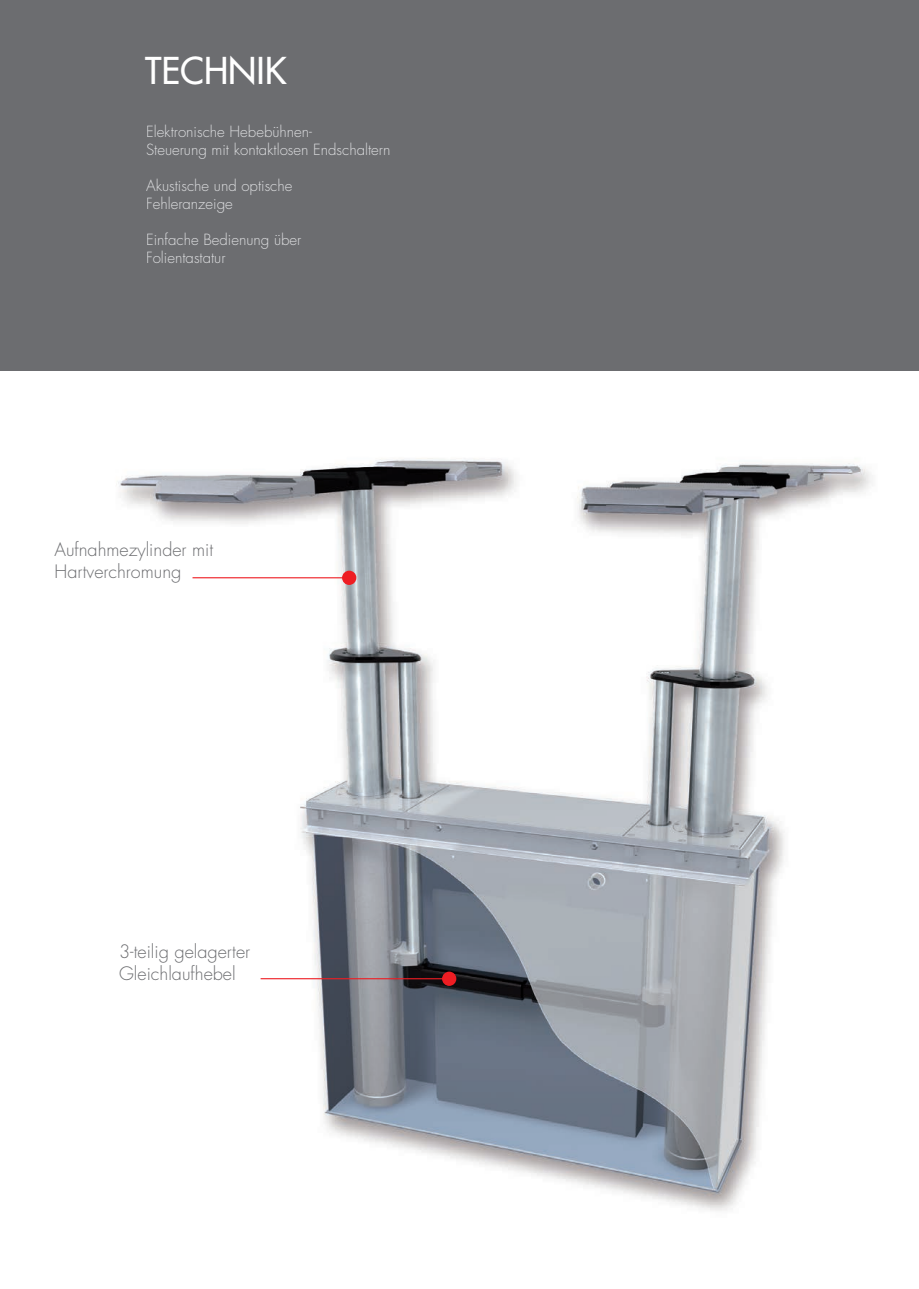
<style>
.page{position:relative;width:919px;height:1289px;background:#fff}
.page>*{position:absolute;margin:0;border:0;box-sizing:border-box;transform-origin:0 0}
.t1{font:36px "Futura";color:#fff}
.t2{font:300 18px/21.6px "Futura";color:#6c6d70}
.t3{font:300 15px/18px "Futura";color:#dddee0}
</style>
<div class="page">
<div style="left:0;top:0;width:918px;height:370px;background:#6c6d70"></div>
<img style="left:118px;top:458px;width:754px;height:753px">
<hr style="left:260px;top:978px;width:190px;height:1px;background:#ee1d23">
<div style="left:443px;top:972px;width:12px;height:13px;background:#ee1d23;border-radius:50%"></div>
<div style="left:442px;top:971px;width:14px;height:14px;border:2px solid #ee1d23;border-radius:50%"></div>
<hr style="left:192px;top:577px;width:157px;height:1px;background:#ee1d23">
<div style="left:343px;top:571px;width:12px;height:13px;background:#ee1d23;border-radius:50%"></div>
<div style="left:342px;top:570px;width:14px;height:15px;border:2px solid #ee1d23;border-radius:50%"></div>
<h1 class="t1" style="left:145px;top:47px;width:143px">TECHNIK</h1>
<p class="t3" style="left:146px;top:123px;width:246px">Elektronische Hebebühnen-<br>Steuerung mit kontaktlosen Endschaltern</p>
<p class="t3" style="left:146px;top:177px;width:148px">Akustische und optische<br>Fehleranzeige</p>
<p class="t3" style="left:146px;top:231px;width:157px">Einfache Bedienung über<br>Folientastatur</p>
<p class="t2" style="left:54px;top:539px;width:160px">Aufnahmezylinder mit<br>Hartverchromung</p>
<p class="t2" style="left:119px;top:941px;width:133px">3-teilig gelagerter<br>Gleichlaufhebel</p>
</div>
